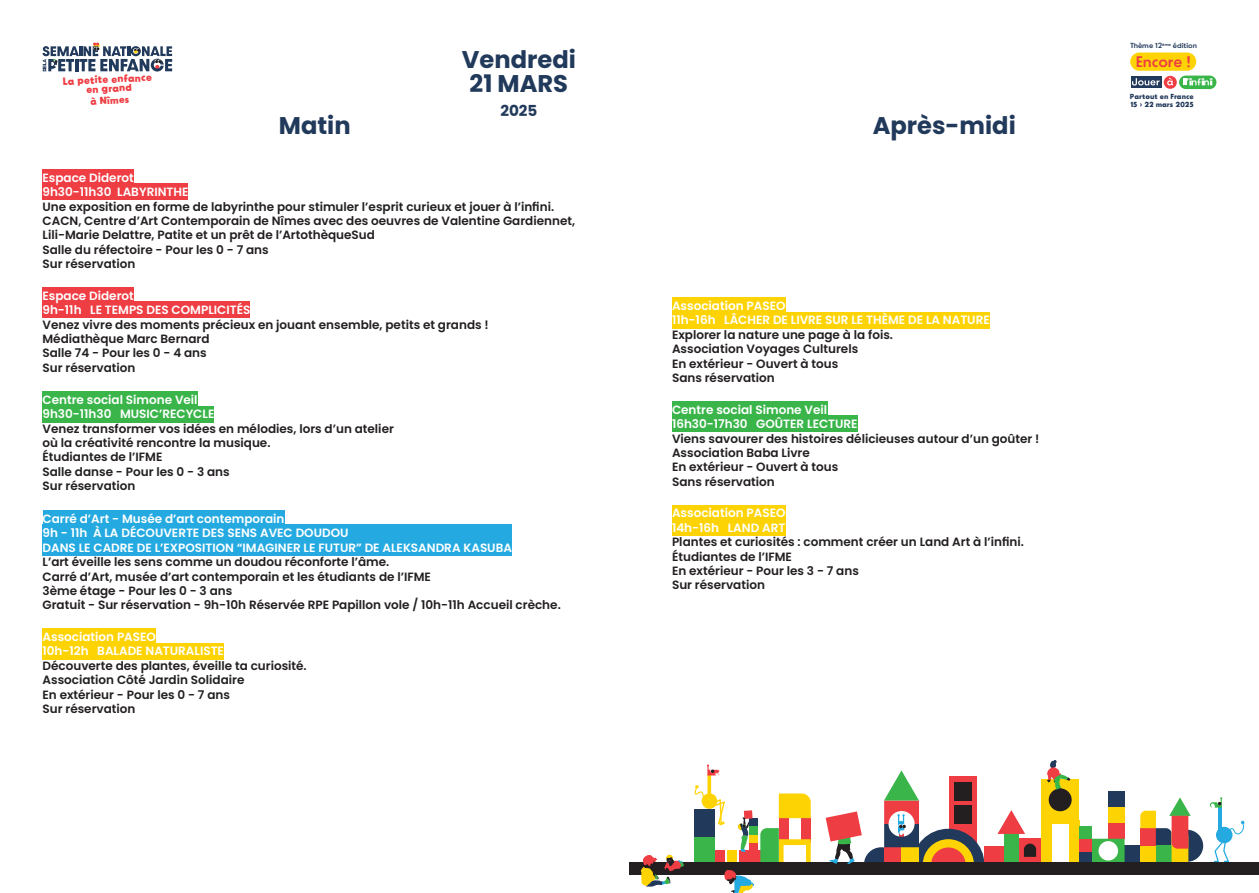
<style>
.page{position:relative;width:1259px;height:893px;background:#fff}
.page>*{position:absolute;margin:0;border:0;box-sizing:border-box;transform-origin:0 0}
.Day{font:700 24.15px "Poppins";color:#21395a}
.t1{font:15.45px "BD Supper";color:#ee3d43}
.Day-2{font:700 15.15px "Poppins";color:#21395a}
.Main_txt{font:600 12px/14.4px "Poppins";color:#231f20}
.Carré_d_art_copie{font:600 12px/14.4px "Poppins";color:#fff}
.Passeo_copie{font:600 12px "Poppins";color:#fff}
.Simoneeeeeee_copie{font:600 12px "Poppins";color:#fff}
.Diderot_copie{font:600 12px "Poppins";color:#fff}
.t2{font:700 10.65px "BD Supper";color:#ee3d43}
.t3{font:700 10.5px "BD Supper";color:#ee3d43}
.t4{font:700 10.05px "BD Supper";color:#ee3d43}
.t5{font:700 7.35px/8.2px "BD Supper";color:#21395a}
.t6{font:7.35px "BD Supper";color:#21395a}
</style>
<div class="page">
<div style="left:739px;top:850px;width:21px;height:14px;background:#ee3d43"></div>
<div style="left:727px;top:850px;width:10px;height:14px;background:#fed304"></div>
<div style="left:715px;top:850px;width:10px;height:14px;background:#ee3d43"></div>
<div style="left:1124px;top:846px;width:16px;height:17px;background:#21395a"></div>
<div style="left:1041px;top:780px;width:38px;height:44px;background:#fed304"></div>
<div style="left:1048px;top:788px;width:23px;height:23px;background:#231f20;border-radius:50%"></div>
<div style="left:984px;top:846px;width:22px;height:18px;background:#ee3d43"></div>
<div style="left:1004px;top:834px;width:14px;height:30px;background:#3ab54a"></div>
<svg style="left:997px;top:810px;width:28px;height:24px"></svg>
<div style="left:1018px;top:838px;width:23px;height:25px;background:#ee3d43"></div>
<svg style="left:1024px;top:844px;width:12px;height:13px"></svg>
<div style="left:1041px;top:820px;width:10px;height:43px;background:#fed304"></div>
<div style="left:1069px;top:820px;width:10px;height:43px;background:#fed304"></div>
<div style="left:1079px;top:851px;width:13px;height:12px;background:#21395a"></div>
<div style="left:1079px;top:839px;width:13px;height:12px;background:#ee3d43"></div>
<div style="left:1079px;top:826px;width:13px;height:13px;background:#3ab54a"></div>
<div style="left:1108px;top:823px;width:16px;height:16px;background:#ee3d43"></div>
<div style="left:1108px;top:807px;width:16px;height:16px;background:#fed304"></div>
<div style="left:1108px;top:791px;width:16px;height:16px;background:#21395a"></div>
<svg style="left:1047px;top:760px;width:23px;height:35px"></svg>
<svg style="left:1140px;top:797px;width:63px;height:65px"></svg>
<div style="left:779px;top:818px;width:10px;height:25px;background:#ee3d43"></div>
<div style="left:800px;top:818px;width:10px;height:25px;background:#ee3d43"></div>
<svg style="left:779px;top:793px;width:31px;height:25px"></svg>
<svg style="left:760px;top:828px;width:50px;height:34px"></svg>
<div style="left:694px;top:809px;width:21px;height:53px;background:#3ab54a"></div>
<div style="left:694px;top:809px;width:21px;height:28px;background:#21395a"></div>
<svg style="left:1092px;top:839px;width:32px;height:23px"></svg>
<div style="left:629px;top:862px;width:630px;height:12px;background:#231f20"></div>
<svg style="left:641px;top:854px;width:43px;height:33px"></svg>
<svg style="left:825px;top:770px;width:159px;height:95px"></svg>
<svg style="left:724px;top:870px;width:30px;height:23px"></svg>
<div style="left:749px;top:819px;width:8px;height:8px;background:#21395a"></div>
<svg style="left:738px;top:810px;width:14px;height:42px"></svg>
<div style="left:749px;top:843px;width:8px;height:8px;background:#ee3d43"></div>
<div style="left:749px;top:835px;width:8px;height:8px;background:#fed304"></div>
<div style="left:749px;top:827px;width:8px;height:8px;background:#3ab54a"></div>
<svg style="left:694px;top:764px;width:31px;height:61px"></svg>
<hr style="left:1218px;top:806px;width:3px;height:29px;background:#24aae1">
<svg style="left:1210px;top:797px;width:12px;height:12px"></svg>
<div style="left:1216px;top:827px;width:16px;height:16px;background:#24aae1;border-radius:50%"></div>
<svg style="left:1229px;top:820px;width:15px;height:14px"></svg>
<svg style="left:1214px;top:841px;width:15px;height:21px"></svg>
<div style="left:1130px;top:53px;width:66px;height:18px;background:#fed304;border-radius:9px"></div>
<div style="left:1130px;top:77px;width:31px;height:11px;background:#21395a"></div>
<svg style="left:1179px;top:76px;width:37px;height:13px"></svg>
<svg style="left:1163px;top:76px;width:13px;height:13px"></svg>
<svg style="left:1132px;top:78px;width:27px;height:8px"></svg>
<svg style="left:1167px;top:78px;width:6px;height:7px"></svg>
<svg style="left:1183px;top:78px;width:29px;height:7px"></svg>
<svg style="left:43px;top:43px;width:129px;height:29px"></svg>
<div style="left:43px;top:169px;width:91px;height:17px;background:#ee3d43"></div>
<div style="left:43px;top:184px;width:145px;height:16px;background:#ee3d43"></div>
<div style="left:43px;top:287px;width:91px;height:17px;background:#ee3d43"></div>
<div style="left:43px;top:302px;width:207px;height:16px;background:#ee3d43"></div>
<div style="left:43px;top:391px;width:155px;height:17px;background:#3ab54a"></div>
<div style="left:43px;top:406px;width:171px;height:16px;background:#3ab54a"></div>
<div style="left:43px;top:510px;width:241px;height:17px;background:#24aae1"></div>
<div style="left:43px;top:525px;width:469px;height:31px;background:#24aae1"></div>
<div style="left:43px;top:628px;width:113px;height:17px;background:#fed304"></div>
<div style="left:43px;top:643px;width:181px;height:17px;background:#fed304"></div>
<div style="left:672px;top:297px;width:113px;height:17px;background:#fed304"></div>
<div style="left:672px;top:312px;width:317px;height:17px;background:#fed304"></div>
<div style="left:672px;top:401px;width:155px;height:17px;background:#3ab54a"></div>
<div style="left:672px;top:415px;width:185px;height:17px;background:#3ab54a"></div>
<div style="left:672px;top:505px;width:113px;height:17px;background:#fed304"></div>
<div style="left:672px;top:519px;width:113px;height:17px;background:#fed304"></div>
<p class="t2" style="left:62px;top:75px;width:91px;rotate:-3deg">La petite enfance</p>
<p class="t3" style="left:86px;top:83px;width:47px;rotate:-3deg">en grand</p>
<p class="t4" style="left:90px;top:95px;width:40px;rotate:-3deg">à Nîmes</p>
<p class="Day" style="left:279px;top:111px;width:73px">Matin</p>
<p class="Day" style="left:462px;top:45px;width:115px">Vendredi</p>
<p class="Day" style="left:469px;top:70px;width:100px">21 MARS</p>
<p class="Day-2" style="left:500px;top:102px;width:39px">2025</p>
<p class="Diderot_copie" style="left:43px;top:171px;width:93px">Espace Diderot</p>
<p class="Diderot_copie" style="left:43px;top:185px;width:147px">9h30-11h30 LABYRINTHE</p>
<p class="Main_txt" style="left:43px;top:199px;width:513px">Une exposition en forme de labyrinthe pour stimuler l’esprit curieux et jouer à l’infini.</p>
<p class="Main_txt" style="left:43px;top:214px;width:534px">CACN, Centre d’Art Contemporain de Nîmes avec des oeuvres de Valentine Gardiennet,<br>Lili-Marie Delattre, Patite et un prêt de l’ArtothèqueSud</p>
<p class="Main_txt" style="left:43px;top:242px;width:228px">Salle du réfectoire - Pour les 0 - 7 ans</p>
<p class="Main_txt" style="left:43px;top:257px;width:94px">Sur réservation</p>
<p class="Diderot_copie" style="left:43px;top:289px;width:93px">Espace Diderot</p>
<p class="Diderot_copie" style="left:43px;top:303px;width:209px">9h-11h LE TEMPS DES COMPLICITÉS</p>
<p class="Main_txt" style="left:43px;top:317px;width:448px">Venez vivre des moments précieux en jouant ensemble, petits et grands !</p>
<p class="Main_txt" style="left:43px;top:332px;width:168px">Médiathèque Marc Bernard</p>
<p class="Main_txt" style="left:43px;top:346px;width:166px">Salle 74 - Pour les 0 - 4 ans</p>
<p class="Main_txt" style="left:43px;top:360px;width:94px">Sur réservation</p>
<p class="Simoneeeeeee_copie" style="left:43px;top:393px;width:157px">Centre social Simone Veil</p>
<p class="Simoneeeeeee_copie" style="left:43px;top:407px;width:173px">9h30-11h30 MUSIC’RECYCLE</p>
<p class="Main_txt" style="left:43px;top:421px;width:353px">Venez transformer vos idées en mélodies, lors d’un atelier où la créativité rencontre la musique.</p>
<p class="Main_txt" style="left:43px;top:450px;width:121px">Étudiantes de l’IFME</p>
<p class="Main_txt" style="left:43px;top:464px;width:189px">Salle danse - Pour les 0 - 3 ans</p>
<p class="Main_txt" style="left:43px;top:479px;width:94px">Sur réservation</p>
<p class="Carré_d_art_copie" style="left:43px;top:512px;width:243px">Carré d’Art - Musée d’art contemporain</p>
<p class="Carré_d_art_copie" style="left:43px;top:526px;width:471px">9h - 11h À LA DÉCOUVERTE DES SENS AVEC DOUDOU<br>DANS LE CADRE DE L’EXPOSITION “IMAGINER LE FUTUR” DE ALEKSANDRA KASUBA</p>
<p class="Main_txt" style="left:43px;top:555px;width:348px">L’art éveille les sens comme un doudou réconforte l’âme.</p>
<p class="Main_txt" style="left:43px;top:569px;width:390px">Carré d’Art, musée d’art contemporain et les étudiants de l’IFME</p>
<p class="Main_txt" style="left:43px;top:584px;width:191px">3ème étage - Pour les 0 - 3 ans</p>
<p class="Main_txt" style="left:43px;top:598px;width:520px">Gratuit - Sur réservation - 9h-10h Réservée RPE Papillon vole / 10h-11h Accueil crèche.</p>
<p class="Passeo_copie" style="left:43px;top:630px;width:115px">Association PASEO</p>
<p class="Passeo_copie" style="left:43px;top:644px;width:183px">10h-12h BALADE NATURALISTE</p>
<p class="Main_txt" style="left:43px;top:658px;width:266px">Découverte des plantes, éveille ta curiosité.</p>
<p class="Main_txt" style="left:43px;top:673px;width:203px">Association Côté Jardin Solidaire</p>
<p class="Main_txt" style="left:43px;top:687px;width:189px">En extérieur - Pour les 0 - 7 ans</p>
<p class="Main_txt" style="left:43px;top:702px;width:94px">Sur réservation</p>
<p class="Day" style="left:872px;top:111px;width:145px">Après-midi</p>
<p class="Passeo_copie" style="left:672px;top:299px;width:115px">Association PASEO</p>
<p class="Passeo_copie" style="left:672px;top:313px;width:319px">11h-16h LÂCHER DE LIVRE SUR LE THÈME DE LA NATURE</p>
<p class="Main_txt" style="left:672px;top:327px;width:222px">Explorer la nature une page à la fois.</p>
<p class="Main_txt" style="left:672px;top:342px;width:188px">Association Voyages Culturels</p>
<p class="Main_txt" style="left:672px;top:356px;width:168px">En extérieur - Ouvert à tous</p>
<p class="Main_txt" style="left:672px;top:371px;width:104px">Sans réservation</p>
<p class="Simoneeeeeee_copie" style="left:672px;top:403px;width:157px">Centre social Simone Veil</p>
<p class="Simoneeeeeee_copie" style="left:672px;top:417px;width:187px">16h30-17h30 GOÛTER LECTURE</p>
<p class="Main_txt" style="left:672px;top:431px;width:369px">Viens savourer des histoires délicieuses autour d’un goûter !</p>
<p class="Main_txt" style="left:672px;top:446px;width:139px">Association Baba Livre</p>
<p class="Main_txt" style="left:672px;top:460px;width:168px">En extérieur - Ouvert à tous</p>
<p class="Main_txt" style="left:672px;top:474px;width:104px">Sans réservation</p>
<p class="Passeo_copie" style="left:672px;top:506px;width:115px">Association PASEO</p>
<p class="Passeo_copie" style="left:672px;top:521px;width:115px">14h-16h LAND ART</p>
<p class="Main_txt" style="left:672px;top:535px;width:353px">Plantes et curiosités : comment créer un Land Art à l’infini.</p>
<p class="Main_txt" style="left:672px;top:549px;width:121px">Étudiantes de l’IFME</p>
<p class="Main_txt" style="left:672px;top:564px;width:188px">En extérieur - Pour les 3 - 7 ans</p>
<p class="Main_txt" style="left:672px;top:578px;width:94px">Sur réservation</p>
<p class="t6" style="left:1130px;top:41px;width:68px">Thème 12<sup>ème</sup> édition</p>
<p class="t1" style="left:1135px;top:52px;width:57px">Encore !</p>
<p class="t5" style="left:1130px;top:92px;width:65px">Partout en France<br>15 &gt; 22 mars 2025</p>
</div>
